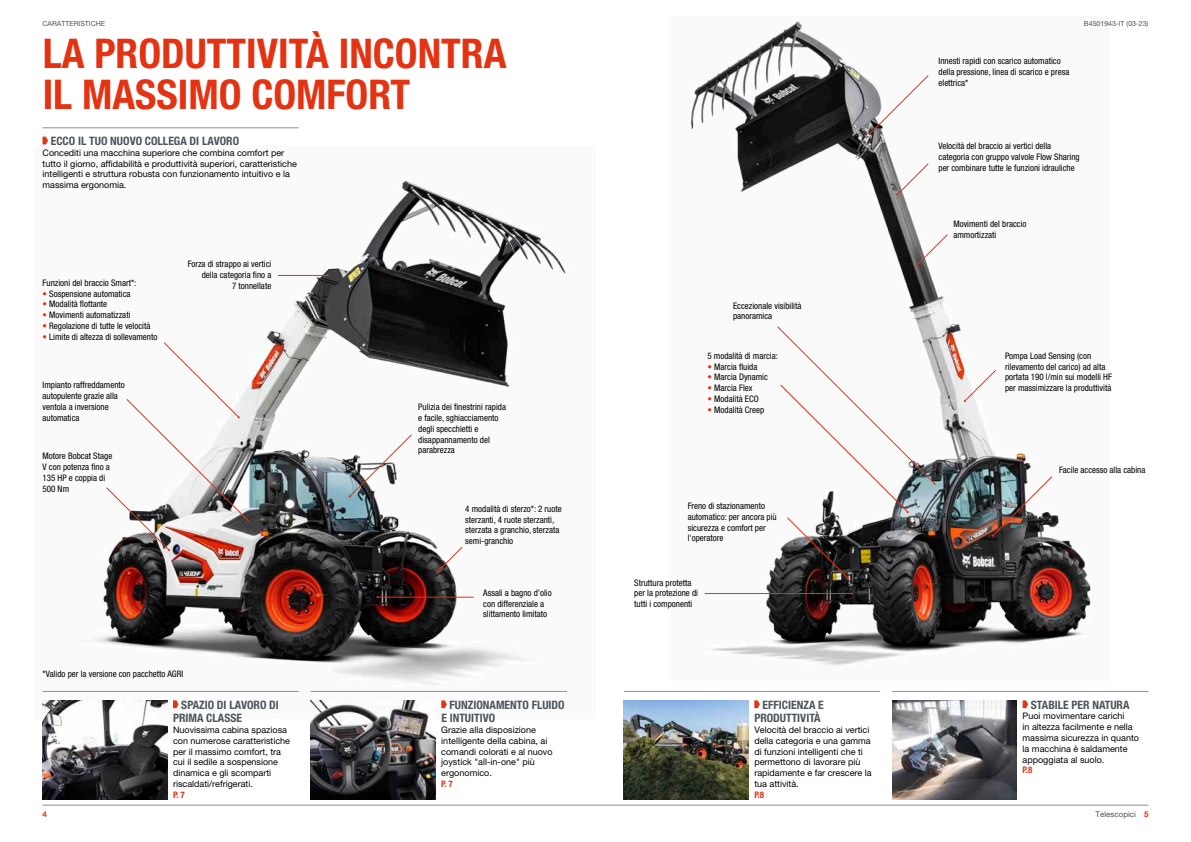
<style>
.page{position:relative;width:1191px;height:842px;background:#fff}
.page>*{position:absolute;margin:0;border:0;box-sizing:border-box;transform-origin:0 0}
.t1{font:700 condensed 41px/40.4px "Helvetica Neue LT Pro";color:#e43312}
.t2{font:700 condensed 11.6px/13.6px "Helvetica Neue LT Pro";color:#4c555c}
.t3{font:condensed 9px/10.8px "Helvetica Neue LT Pro";color:#000}
.t4{font:9px/10.8px "Helvetica Neue LT Pro";color:#000}
.t5{font:700 condensed 9px "Helvetica Neue LT Pro";color:#e43312}
.t6{font:8px "Helvetica Neue LT Pro";color:#4c555c}
.t7{font:700 8px "Helvetica Neue LT Pro";color:#e43312}
.t8{font:7px "Helvetica Neue LT Pro";color:#4c555c}
.s1{color:#e43312}
.s2{font-weight:700;color:#e43312}
</style>
<div class="page">
<img style="left:687px;top:21px;width:404px;height:645px">
<img style="left:42px;top:180px;width:527px;height:535px">
<hr style="left:377px;top:597px;width:96px;height:1px;background:#e43312">
<svg style="left:436px;top:547px;width:26px;height:26px"></svg>
<svg style="left:869px;top:75px;width:59px;height:60px"></svg>
<svg style="left:896px;top:163px;width:32px;height:33px"></svg>
<svg style="left:915px;top:234px;width:32px;height:32px"></svg>
<svg style="left:963px;top:370px;width:33px;height:32px"></svg>
<img style="left:991px;top:476px;width:61px;height:61px">
<svg style="left:777px;top:326px;width:158px;height:254px"></svg>
<hr style="left:704px;top:593px;width:148px;height:1px;background:#e43312">
<svg style="left:349px;top:434px;width:63px;height:64px"></svg>
<svg style="left:106px;top:342px;width:143px;height:209px"></svg>
<hr style="left:278px;top:275px;width:50px;height:1px;background:#e43312">
<hr style="left:43px;top:691px;width:256px;height:1px;background:#8b9296">
<hr style="left:624px;top:691px;width:256px;height:1px;background:#8b9296">
<img style="left:624px;top:700px;width:124px;height:99px">
<hr style="left:311px;top:691px;width:256px;height:1px;background:#8b9296">
<img style="left:311px;top:700px;width:124px;height:99px">
<hr style="left:892px;top:691px;width:256px;height:1px;background:#8b9296">
<img style="left:43px;top:700px;width:124px;height:99px">
<img style="left:892px;top:700px;width:125px;height:99px">
<hr style="left:43px;top:805px;width:1105px;height:1px;background:#8b9296">
<svg style="left:754px;top:700px;width:6px;height:8px"></svg>
<svg style="left:441px;top:700px;width:6px;height:8px"></svg>
<svg style="left:173px;top:700px;width:5px;height:8px"></svg>
<hr style="left:43px;top:128px;width:256px;height:1px;background:#8b9296">
<svg style="left:43px;top:137px;width:5px;height:7px"></svg>
<svg style="left:1022px;top:700px;width:6px;height:8px"></svg>
<p class="t8" style="left:43px;top:19px;width:64px">CARATTERISTICHE</p>
<h1 class="t1" style="left:43px;top:33px;width:465px">LA PRODUTTIVITÀ INCONTRA<br>IL MASSIMO COMFORT</h1>
<p class="t2" style="left:51px;top:134px;width:190px">ECCO IL TUO NUOVO COLLEGA DI LAVORO</p>
<p class="t4" style="left:43px;top:147px;width:256px">Concediti una macchina superiore che combina comfort per tutto il giorno, affidabilità e produttività superiori, caratteristiche intelligenti e struttura robusta con funzionamento intuitivo e la massima ergonomia.</p>
<p class="t3" style="left:43px;top:277px;width:95px">Funzioni del braccio Smart*:</p>
<p class="t3" style="left:43px;top:288px;width:90px"><span class="s1">•</span> Sospensione automatica</p>
<p class="t3" style="left:43px;top:299px;width:66px"><span class="s1">•</span> Modalità flottante</p>
<p class="t3" style="left:43px;top:310px;width:89px"><span class="s1">•</span> Movimenti automatizzati</p>
<p class="t3" style="left:43px;top:320px;width:109px"><span class="s1">•</span> Regolazione di tutte le velocità</p>
<p class="t3" style="left:43px;top:331px;width:116px"><span class="s1">•</span> Limite di altezza di sollevamento</p>
<p class="t3" style="left:43px;top:379px;width:84px">Impianto raffreddamento autopulente grazie alla ventola a inversione automatica</p>
<p class="t3" style="left:43px;top:451px;width:71px">Motore Bobcat Stage<br>V con potenza fino a<br>135 HP e coppia di<br>500 Nm</p>
<p class="t3" style="left:188px;top:259px;width:85px;text-align:right">Forza di strappo ai vertici della categoria fino a<br>7 tonnellate</p>
<p class="t3" style="left:43px;top:668px;width:142px">*Valido per la versione con pacchetto AGRI</p>
<p class="t7" style="left:43px;top:809px;width:6px">4</p>
<p class="t2" style="left:173px;top:698px;width:107px;text-indent:8px">SPAZIO DI LAVORO DI<br>PRIMA CLASSE</p>
<p class="t4" style="left:173px;top:724px;width:119px">Nuovissima cabina spaziosa con numerose caratteristiche per il massimo comfort, tra cui il sedile a sospensione dinamica e gli scomparti riscaldati/refrigerati.</p>
<p class="t5" style="left:173px;top:789px;width:13px">P. 7</p>
<p class="t3" style="left:418px;top:401px;width:89px">Pulizia dei finestrini rapida e facile, sghiacciamento degli specchietti e disappannamento del parabrezza</p>
<p class="t3" style="left:465px;top:503px;width:98px">4 modalità di sterzo*: 2 ruote sterzanti, 4 ruote sterzanti, sterzata a granchio, sterzata semi-granchio</p>
<p class="t3" style="left:483px;top:587px;width:70px">Assali a bagno d’olio con differenziale a slittamento limitato</p>
<p class="t2" style="left:441px;top:698px;width:125px;text-indent:8px">FUNZIONAMENTO FLUIDO<br>E INTUITIVO</p>
<p class="t4" style="left:441px;top:724px;width:113px">Grazie alla disposizione intelligente della cabina, ai comandi colorati e al nuovo joystick "all-in-one" più ergonomico.</p>
<p class="t5" style="left:441px;top:778px;width:13px">P. 7</p>
<p class="t3" style="left:733px;top:300px;width:70px">Eccezionale visibilità panoramica</p>
<p class="t3" style="left:707px;top:350px;width:72px">5 modalità di marcia:</p>
<p class="t3" style="left:707px;top:361px;width:51px"><span class="s1">•</span> Marcia fluida</p>
<p class="t3" style="left:707px;top:372px;width:62px"><span class="s1">•</span> Marcia Dynamic</p>
<p class="t3" style="left:707px;top:382px;width:46px"><span class="s1">•</span> Marcia Flex</p>
<p class="t3" style="left:707px;top:393px;width:53px"><span class="s1">•</span> Modalità ECO</p>
<p class="t3" style="left:707px;top:404px;width:58px"><span class="s1">•</span> Modalità Creep</p>
<p class="t3" style="left:687px;top:500px;width:91px">Freno di stazionamento automatico: per ancora più sicurezza e comfort per l'operatore</p>
<p class="t3" style="left:634px;top:577px;width:65px">Struttura protetta per la protezione di tutti i componenti</p>
<p class="t2" style="left:754px;top:698px;width:71px;text-align:right">EFFICIENZA E<br>PRODUTTIVITÀ</p>
<p class="t4" style="left:754px;top:724px;width:119px">Velocità del braccio ai vertici della categoria e una gamma di funzioni intelligenti che ti permettono di lavorare più rapidamente e far crescere la tua attività.</p>
<p class="t5" style="left:754px;top:789px;width:11px">P.8</p>
<p class="t3" style="left:938px;top:55px;width:132px">Innesti rapidi con scarico automatico della pressione, linea di scarico e presa elettrica*</p>
<p class="t8" style="left:1084px;top:19px;width:66px">B4501943-IT (03-23)</p>
<p class="t3" style="left:938px;top:141px;width:143px">Velocità del braccio ai vertici della categoria con gruppo valvole Flow Sharing per combinare tutte le funzioni idrauliche</p>
<p class="t3" style="left:953px;top:219px;width:75px">Movimenti del braccio ammortizzati</p>
<p class="t3" style="left:1005px;top:350px;width:108px">Pompa Load Sensing (con rilevamento del carico) ad alta portata 190 l/min sui modelli HF per massimizzare la produttività</p>
<p class="t3" style="left:1059px;top:464px;width:88px">Facile accesso alla cabina</p>
<p class="t2" style="left:1031px;top:698px;width:100px">STABILE PER NATURA</p>
<p class="t4" style="left:1022px;top:711px;width:118px">Puoi movimentare carichi<br>in altezza facilmente e nella massima sicurezza in quanto la macchina è saldamente appoggiata al suolo.</p>
<p class="t5" style="left:1022px;top:765px;width:11px">P.8</p>
<p class="t6" style="left:1095px;top:810px;width:54px">Telescopici <span class="s2">5</span></p>
</div>
